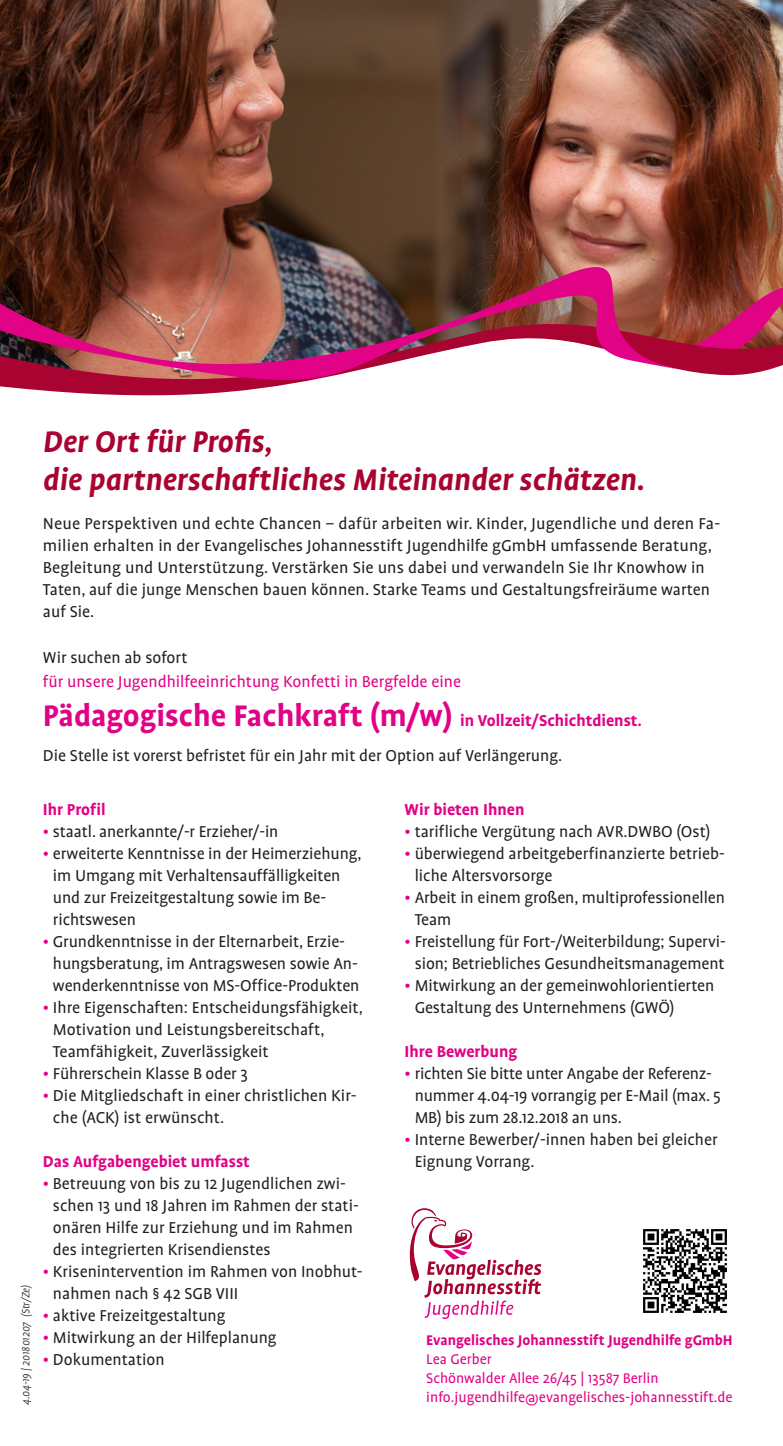
<style>
.page{position:relative;width:783px;height:1446px;background:#fff}
.page>*{position:absolute;margin:0;border:0;box-sizing:border-box;transform-origin:0 0}
.t1{font:italic 700 34px/38px "EJS Profile Pro";color:#a80331}
.t2{font:700 34px "EJS Profile Pro";color:#e10285}
.t3{font:18px/22px "EJS Profile Pro";color:#231f20}
.t4{font:700 18px "EJS Profile Pro";color:#e10285}
.t5{font:18px "EJS Profile Pro";color:#e10285}
.t6{font:16px/19px "EJS Profile Pro";color:#e10285}
.t7{font:700 16px "EJS Profile Pro";color:#e10285}
.t8{font:italic 300 12px "EJS Profile Pro";color:#231f20}
.s1{font-size:18px}
.s2{color:#e10285}
</style>
<div class="page">
<svg style="left:409px;top:1208px;width:132px;height:111px"></svg>
<img style="left:0;top:0;width:782px;height:192px">
<svg style="left:0;top:192px;width:782px;height:184px;background:#76372f"></svg>
<img style="left:0;top:226px;width:688px;height:170px">
<img style="left:643px;top:1229px;width:84px;height:84px">
<p class="t8" style="left:18px;top:1405px;width:122px;rotate:-90deg">4.04-19 | 201801207 (Str/Ze)</p>
<h1 class="t1" style="left:43px;top:421px;width:603px">Der Ort für Profis,<br>die partnerschaftliches Miteinander schätzen.</h1>
<p class="t3" style="left:43px;top:513px;width:678px">Neue Perspektiven und echte Chancen – dafür arbeiten wir. Kinder, Jugendliche und deren Fa&shy;milien erhalten in der Evangelisches Johannesstift Jugendhilfe gGmbH umfassende Beratung, Begleitung und Unterstützung. Verstärken Sie uns dabei und verwandeln Sie Ihr Knowhow in Taten, auf die junge Menschen bauen können. Starke Teams und Gestaltungsfreiräume warten auf Sie.</p>
<p class="t3" style="left:43px;top:647px;width:146px">Wir suchen ab sofort</p>
<p class="t5" style="left:43px;top:671px;width:419px">für unsere Jugendhilfeeinrichtung Konfetti in Bergfelde eine</p>
<h1 class="t2" style="left:43px;top:695px;width:600px">Pädagogische Fachkraft (m/w) <span class="s1">in Vollzeit/Schichtdienst.</span></h1>
<p class="t3" style="left:43px;top:745px;width:521px">Die Stelle ist vorerst befristet für ein Jahr mit der Option auf Verlängerung.</p>
<p class="t4" style="left:43px;top:799px;width:64px">Ihr Profil</p>
<p class="t3" style="left:43px;top:821px;width:237px"><span class="s2">•</span> staatl. anerkannte/-r Erzieher/-in</p>
<p class="t3" style="left:53px;top:843px;width:310px;text-indent:-10px"><span class="s2">•</span> erweiterte Kenntnisse in der Heimerziehung, im Umgang mit Verhaltensauffälligkeiten und zur Freizeitgestaltung sowie im Be&shy;richtswesen</p>
<p class="t3" style="left:53px;top:931px;width:308px;text-indent:-10px"><span class="s2">•</span> Grundkenntnisse in der Elternarbeit, Erzie&shy;hungsberatung, im Antragswesen sowie An&shy;wenderkenntnisse von MS-Office-Produkten</p>
<p class="t3" style="left:53px;top:997px;width:311px;text-indent:-10px"><span class="s2">•</span> Ihre Eigenschaften: Entscheidungsfähigkeit,<br>Motivation und Leistungsbereitschaft,<br>Teamfähigkeit, Zuverlässigkeit</p>
<p class="t3" style="left:43px;top:1063px;width:206px"><span class="s2">•</span> Führerschein Klasse B oder 3</p>
<p class="t3" style="left:53px;top:1085px;width:305px;text-indent:-10px"><span class="s2">•</span> Die Mitgliedschaft in einer christlichen Kir&shy;che (ACK) ist erwünscht.</p>
<p class="t4" style="left:43px;top:1151px;width:208px">Das Aufgabengebiet umfasst</p>
<p class="t3" style="left:53px;top:1173px;width:307px;text-indent:-10px"><span class="s2">•</span> Betreuung von bis zu 12 Jugendlichen zwi&shy;schen 13 und 18 Jahren im Rahmen der stati&shy;onären Hilfe zur Erziehung und im Rahmen des integrierten Krisendienstes</p>
<p class="t3" style="left:53px;top:1261px;width:311px;text-indent:-10px"><span class="s2">•</span> Krisenintervention im Rahmen von Inobhut&shy;nahmen nach § 42 SGB VIII</p>
<p class="t3" style="left:43px;top:1305px;width:184px"><span class="s2">•</span> aktive Freizeitgestaltung</p>
<p class="t3" style="left:43px;top:1327px;width:235px"><span class="s2">•</span> Mitwirkung an der Hilfeplanung</p>
<p class="t3" style="left:43px;top:1349px;width:123px"><span class="s2">•</span> Dokumentation</p>
<p class="t4" style="left:404px;top:799px;width:121px">Wir bieten Ihnen</p>
<p class="t3" style="left:404px;top:821px;width:307px"><span class="s2">•</span> tarifliche Vergütung nach AVR.DWBO (Ost)</p>
<p class="t3" style="left:414px;top:843px;width:311px;text-indent:-10px"><span class="s2">•</span> überwiegend arbeitgeberfinanzierte betrieb&shy;liche Altersvorsorge</p>
<p class="t3" style="left:414px;top:887px;width:312px;text-indent:-10px"><span class="s2">•</span> Arbeit in einem großen, multiprofessionellen<br>Team</p>
<p class="t3" style="left:404px;top:931px;width:323px;text-align:center"><span class="s2">•</span> Freistellung für Fort-/Weiterbildung; Supervi&shy;sion; Betriebliches Gesundheitsmanagement</p>
<p class="t3" style="left:414px;top:975px;width:301px;text-indent:-10px"><span class="s2">•</span> Mitwirkung an der gemeinwohlorientierten<br>Gestaltung des Unternehmens (GWÖ)</p>
<p class="t4" style="left:404px;top:1041px;width:114px">Ihre Bewerbung</p>
<p class="t3" style="left:414px;top:1063px;width:307px;text-indent:-10px"><span class="s2">•</span> richten Sie bitte unter Angabe der Referenz&shy;nummer 4.04-19 vorrangig per E-Mail (max. 5<br>MB) bis zum 28.12.2018 an uns.</p>
<p class="t3" style="left:414px;top:1129px;width:304px;text-indent:-10px"><span class="s2">•</span> Interne Bewerber/-innen haben bei gleicher<br>Eignung Vorrang.</p>
<p class="t7" style="left:426px;top:1330px;width:308px">Evangelisches Johannesstift Jugendhilfe gGmbH</p>
<p class="t6" style="left:426px;top:1350px;width:308px">Lea Gerber<br>Schönwalder Allee 26/45 | 13587 Berlin info.jugendhilfe@evangelisches-johannesstift.de</p>
</div>
